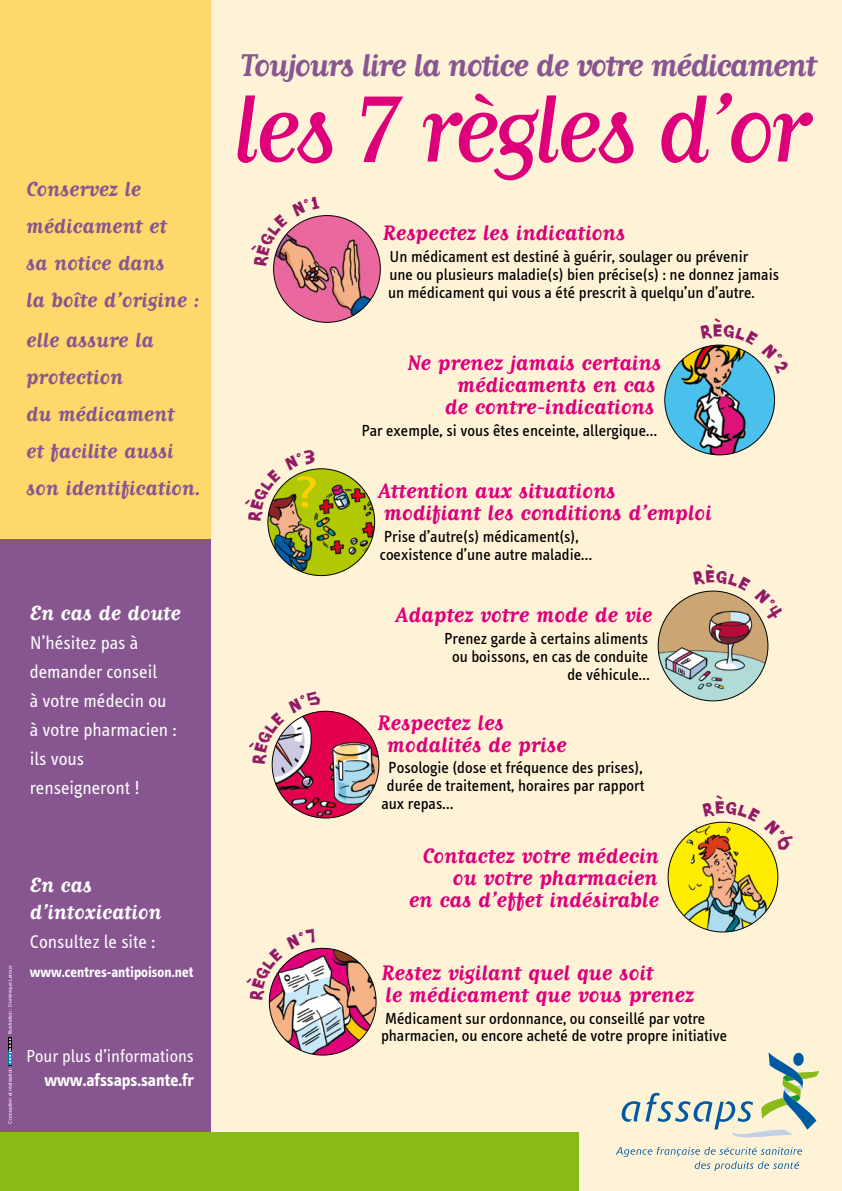
<style>
.page{position:relative;width:842px;height:1191px;background:#fff}
.page>*{position:absolute;margin:0;border:0;box-sizing:border-box;transform-origin:0 0}
.t1{font:111.9px "Matrix Script";letter-spacing:-.05em;color:#dd007a}
.t2{font:700 36.9px "Matrix Script";letter-spacing:-.04em;color:#875691}
.t3{font:700 24.7px/22px "Matrix Script";color:#dd007a}
.t4{font:700 24px/37px "Matrix Script";color:#875691}
.t5{font:700 24px/26.8px "Matrix Script";color:#fff}
.t6{font:19px/29px "Info Text";color:#fff}
.t7{font:18px "Info Text";color:#fff}
.t8{font:700 18px "Info Text";color:#fff}
.t9{font:16.5px/17.8px "Info Text";color:#000}
.t10{font:700 15px "Info Text";color:#fff}
.t11{font:5px "Helvetica Neue";color:#fff}
</style>
<div class="page">
<div style="left:197px;top:0;width:645px;height:1191px;background:#fff3d7"></div>
<div style="left:0;top:538px;width:211px;height:611px;background:#875691"></div>
<div style="left:0;top:0;width:211px;height:539px;background:#fed86a"></div>
<div style="left:0;top:1132px;width:578px;height:59px;background:#89ba17"></div>
<img style="left:665px;top:345px;width:109px;height:110px;border-radius:55px">
<img style="left:274px;top:215px;width:106px;height:107px;border-radius:53px">
<img style="left:268px;top:469px;width:107px;height:106px;border-radius:53px">
<img style="left:658px;top:591px;width:110px;height:110px;border-radius:55px">
<img style="left:272px;top:711px;width:107px;height:107px;border-radius:53px">
<img style="left:668px;top:822px;width:110px;height:110px;border-radius:55px">
<img style="left:269px;top:948px;width:107px;height:107px;border-radius:53px">
<svg style="left:616px;top:1052px;width:203px;height:119px"></svg>
<hr style="left:8px;top:1037px;width:4px;height:28px;background:#000">
<svg style="left:8px;top:1038px;width:4px;height:27px"></svg>
<svg style="left:700px;top:344px;width:69px;height:30px"></svg>
<svg style="left:273px;top:215px;width:47px;height:51px"></svg>
<svg style="left:267px;top:468px;width:50px;height:53px"></svg>
<svg style="left:693px;top:590px;width:70px;height:31px"></svg>
<svg style="left:271px;top:711px;width:50px;height:53px"></svg>
<svg style="left:702px;top:821px;width:71px;height:31px"></svg>
<svg style="left:268px;top:948px;width:48px;height:52px"></svg>
<h3 class="t4" style="left:26px;top:170px;width:175px">Conservez le médicament et<br>sa notice dans<br>la boîte d’origine :</h3>
<h3 class="t4" style="left:26px;top:321px;width:177px">elle assure la protection<br>du médicament<br>et facilite aussi son identification.</h3>
<h3 class="t5" style="left:30px;top:599px;width:153px">En cas de doute</h3>
<p class="t6" style="left:30px;top:628px;width:148px">N’hésitez pas à demander conseil<br>à votre médecin ou à votre pharmacien : ils vous renseigneront !</p>
<p class="t11" style="left:7px;top:1034px;width:70px;rotate:-90deg">Illustration : Dominique Leroux</p>
<p class="t11" style="left:7px;top:1123px;width:58px;rotate:-90deg">Conception et réalisation</p>
<h3 class="t5" style="left:30px;top:871px;width:133px">En cas d’intoxication</h3>
<p class="t6" style="left:30px;top:927px;width:127px">Consultez le site :</p>
<p class="t10" style="left:30px;top:963px;width:165px">www.centres-antipoison.net</p>
<p class="t7" style="left:26px;top:1046px;width:169px">Pour plus d’informations</p>
<p class="t8" style="left:44px;top:1070px;width:151px">www.afssaps.sante.fr</p>
<h2 class="t2" style="left:241px;top:47px;width:577px">Toujours lire la notice de votre médicament</h2>
<h1 class="t1" style="left:231px;top:74px;width:579px">les 7 règles d’or</h1>
<h3 class="t3" style="left:383px;top:222px;width:244px">Respectez les indications</h3>
<p class="t9" style="left:388px;top:248px;width:392px">Un médicament est destiné à guérir, soulager ou prévenir<br>une ou plusieurs maladie(s) bien précise(s) : ne donnez jamais un médicament qui vous a été prescrit à quelqu’un d’autre.</p>
<h3 class="t3" style="left:407px;top:352px;width:255px;text-align:right">Ne prenez jamais certains médicaments en cas<br>de contre-indications</h3>
<p class="t9" style="left:361px;top:422px;width:297px">Par exemple, si vous êtes enceinte, allergique…</p>
<h3 class="t3" style="left:378px;top:479px;width:335px">Attention aux situations modifiant les conditions d’emploi</h3>
<p class="t9" style="left:380px;top:528px;width:214px">Prise d’autre(s) médicament(s), coexistence d’une autre maladie…</p>
<h3 class="t3" style="left:396px;top:603px;width:258px">Adaptez votre mode de vie</h3>
<p class="t9" style="left:444px;top:630px;width:207px;text-align:right">Prenez garde à certains aliments ou boissons, en cas de conduite de véhicule…</p>
<h3 class="t3" style="left:387px;top:711px;width:181px;text-indent:-10px">Respectez les modalités de prise</h3>
<p class="t9" style="left:388px;top:759px;width:256px">Posologie (dose et fréquence des prises),</p>
<p class="t9" style="left:387px;top:777px;width:259px">durée de traitement, horaires par rapport</p>
<p class="t9" style="left:381px;top:795px;width:73px">aux repas…</p>
<h3 class="t3" style="left:409px;top:844px;width:252px;text-align:right">Contactez votre médecin ou votre pharmacien<br>en cas d’effet indésirable</h3>
<h3 class="t3" style="left:381px;top:961px;width:314px">Restez vigilant quel que soit<br>le médicament que vous prenez</h3>
<p class="t9" style="left:381px;top:1009px;width:348px">Médicament sur ordonnance, ou conseillé par votre pharmacien, ou encore acheté de votre propre initiative</p>
</div>
